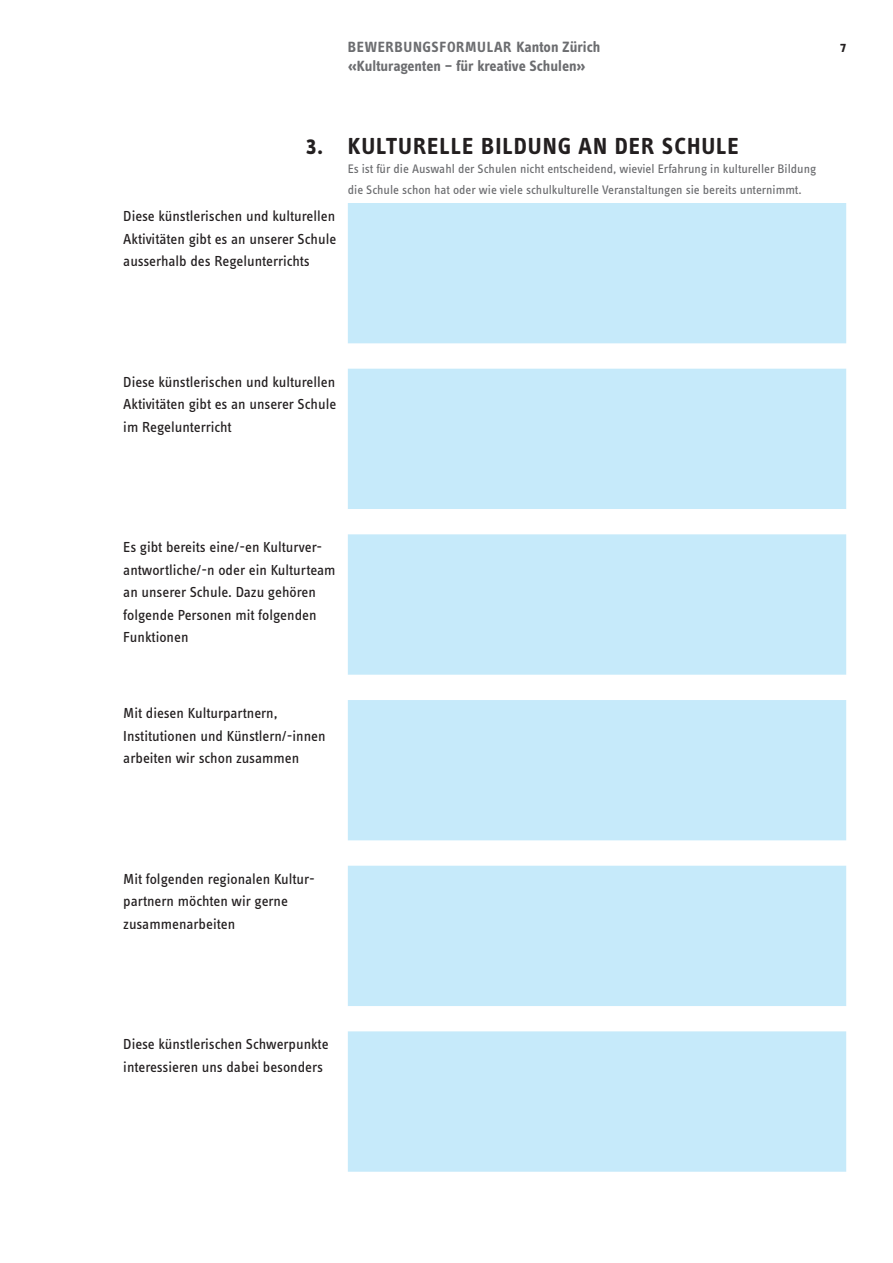
<style>
.page{position:relative;width:893px;height:1263px;background:#fff}
.page>*{position:absolute;margin:0;border:0;box-sizing:border-box;transform-origin:0 0}
.t1{font:700 24px "Info Text Pro";letter-spacing:.04em;color:#231f20}
.t2{font:700 15.45px "Info Text Pro";letter-spacing:-.005em;color:#6c6d70}
.t3{font:700 15.3px "Info Text Pro";letter-spacing:.04em;color:#6c6d70}
.t4{font:15px/22.5px "Info Text Pro";color:#231f20}
.t5{font:700 13.5px "Info Text Pro";color:#231f20}
.t6{font:12.75px/21px "Info Text Pro";color:#6c6d70}
.s1{font-size:15.45px}
.s2{font-size:15.3px}
</style>
<div class="page">
<svg style="left:348px;top:203px;width:498px;height:969px;fill:#c6eafa"></svg>
<p class="t3" style="left:348px;top:37px;width:254px">BEWERBUNGSFORMULAR <span class="s1">Kanton Zürich</span></p>
<p class="t2" style="left:348px;top:57px;width:239px"><span class="s2">«Kulturagenten –</span> für kreative Schulen»</p>
<p class="t5" style="left:840px;top:39px;width:8px">7</p>
<h1 class="t1" style="left:306px;top:131px;width:435px">3. KULTURELLE BILDUNG AN DER SCHULE</h1>
<p class="t4" style="left:123px;top:204px;width:214px;text-align:justify">Diese künstlerischen und kulturellen Aktivitäten gibt es an unserer Schule ausserhalb des Regelunterrichts</p>
<p class="t6" style="left:348px;top:158px;width:470px">Es ist für die Auswahl der Schulen nicht entscheidend, wieviel Erfahrung in kultureller Bildung die Schule schon hat oder wie viele schulkulturelle Veranstaltungen sie bereits unternimmt.</p>
<p class="t4" style="left:123px;top:370px;width:214px;text-align:justify">Diese künstlerischen und kulturellen Aktivitäten gibt es an unserer Schule im Regelunterricht</p>
<p class="t4" style="left:123px;top:536px;width:214px">Es gibt bereits eine/-en Kulturver&shy;antwortliche/-n oder ein Kulturteam an unserer Schule. Dazu gehören folgende Personen mit folgenden<br>Funktionen</p>
<p class="t4" style="left:123px;top:701px;width:204px">Mit diesen Kulturpartnern,<br>Institutionen und Künstlern/-innen arbeiten wir schon zusammen</p>
<p class="t4" style="left:123px;top:867px;width:191px">Mit folgenden regionalen Kultur&shy;partnern möchten wir gerne zusammenarbeiten</p>
<p class="t4" style="left:123px;top:1033px;width:207px">Diese künstlerischen Schwerpunkte interessieren uns dabei besonders</p>
</div>
